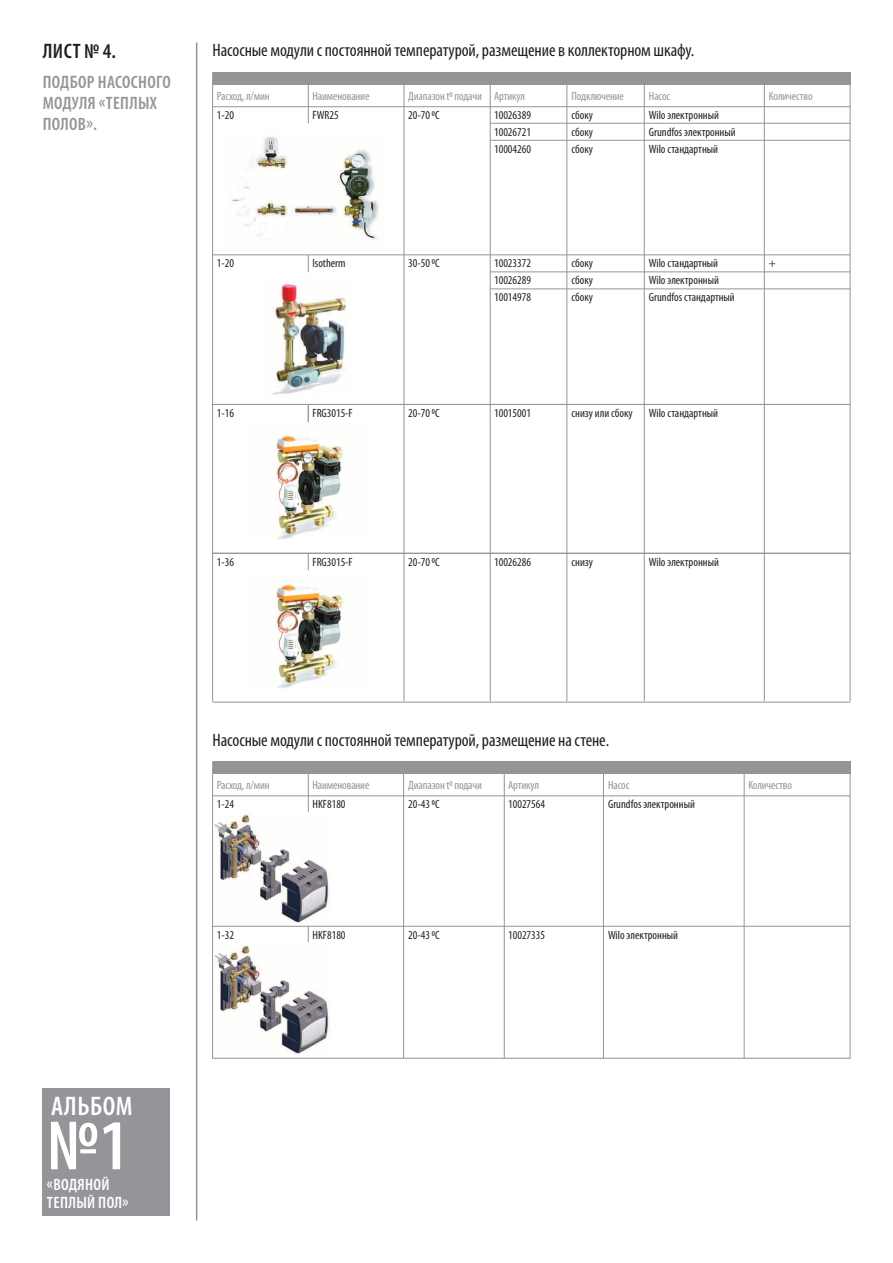
<style>
.page{position:relative;width:893px;height:1263px;background:#fff}
.page>*{position:absolute;margin:0;border:0;box-sizing:border-box;transform-origin:0 0}
.t1{font:600 condensed 72px "Myriad Pro";color:#fff}
.t2{font:600 condensed 27px "Myriad Pro";letter-spacing:.02em;color:#fff}
.t3{font:600 condensed 21px "Myriad Pro";color:#231f20}
.t4{font:condensed 18px "Myriad Pro";letter-spacing:-.005em;color:#231f20}
.t5{font:600 condensed 18px "Myriad Pro";letter-spacing:.02em;color:#939598}
.t6{font:600 condensed 16.5px "Myriad Pro";letter-spacing:.02em;color:#fff}
.t7{font:condensed 12px "Myriad Pro";color:#231f20}
.t8{font:condensed 12px "Myriad Pro";letter-spacing:-.01em;color:#939598}
</style>
<div class="page">
<img style="left:276px;top:584px;width:67px;height:104px">
<hr style="left:196px;top:43px;width:1px;height:1177px;background:#939598">
<div style="left:213px;top:72px;width:637px;height:13px;background:#939598"></div>
<hr style="left:213px;top:106px;width:637px;height:1px;background:#939598">
<hr style="left:491px;top:123px;width:359px;height:1px;background:#939598">
<hr style="left:490px;top:271px;width:360px;height:1px;background:#939598">
<hr style="left:491px;top:140px;width:359px;height:1px;background:#939598">
<hr style="left:490px;top:288px;width:360px;height:1px;background:#939598">
<hr style="left:213px;top:553px;width:637px;height:1px;background:#939598">
<hr style="left:213px;top:702px;width:637px;height:1px;background:#939598">
<hr style="left:213px;top:254px;width:637px;height:1px;background:#939598">
<hr style="left:213px;top:404px;width:637px;height:1px;background:#939598">
<div style="left:213px;top:761px;width:637px;height:13px;background:#939598"></div>
<hr style="left:213px;top:795px;width:637px;height:1px;background:#939598">
<hr style="left:213px;top:926px;width:637px;height:1px;background:#939598">
<hr style="left:213px;top:1058px;width:637px;height:1px;background:#939598">
<img style="left:232px;top:136px;width:147px;height:104px">
<img style="left:272px;top:282px;width:75px;height:114px">
<img style="left:276px;top:435px;width:67px;height:104px">
<img style="left:215px;top:814px;width:115px;height:108px">
<img style="left:215px;top:945px;width:115px;height:108px">
<hr style="left:308px;top:72px;width:1px;height:51px;background:#939598">
<svg style="left:308px;top:255px;width:1px;height:17px"></svg>
<svg style="left:308px;top:405px;width:1px;height:17px"></svg>
<svg style="left:308px;top:554px;width:1px;height:16px"></svg>
<hr style="left:212px;top:72px;width:1px;height:630px;background:#939598">
<hr style="left:404px;top:74px;width:1px;height:627px;background:#939598">
<hr style="left:490px;top:74px;width:1px;height:627px;background:#939598">
<hr style="left:566px;top:74px;width:1px;height:627px;background:#939598">
<hr style="left:644px;top:74px;width:1px;height:627px;background:#939598">
<hr style="left:764px;top:74px;width:1px;height:627px;background:#939598">
<hr style="left:850px;top:74px;width:1px;height:627px;background:#939598">
<hr style="left:212px;top:761px;width:1px;height:298px;background:#939598">
<hr style="left:403px;top:761px;width:1px;height:298px;background:#939598">
<hr style="left:504px;top:761px;width:1px;height:298px;background:#939598">
<hr style="left:603px;top:761px;width:1px;height:298px;background:#939598">
<hr style="left:744px;top:761px;width:1px;height:298px;background:#939598">
<hr style="left:850px;top:761px;width:1px;height:298px;background:#939598">
<hr style="left:308px;top:761px;width:1px;height:51px;background:#939598">
<svg style="left:308px;top:927px;width:1px;height:15px"></svg>
<div style="left:43px;top:1089px;width:127px;height:127px;background:#939598"></div>
<p class="t3" style="left:43px;top:39px;width:75px">ЛИСТ № 4.</p>
<p class="t5" style="left:43px;top:71px;width:130px">ПОДБОР НАСОСНОГО</p>
<p class="t5" style="left:43px;top:92px;width:116px">МОДУЛЯ «ТЕПЛЫХ</p>
<p class="t5" style="left:43px;top:113px;width:56px">ПОЛОВ».</p>
<p class="t4" style="left:213px;top:39px;width:483px">Насосные модули с постоянной температурой, размещение в коллекторном шкафу.</p>
<p class="t8" style="left:217px;top:88px;width:54px">Расход, л/мин</p>
<p class="t8" style="left:313px;top:88px;width:58px">Наименование</p>
<p class="t8" style="left:408px;top:88px;width:75px">Диапазон t0 подачи</p>
<p class="t8" style="left:494px;top:88px;width:32px">Артикул</p>
<p class="t8" style="left:571px;top:88px;width:54px">Подключение</p>
<p class="t8" style="left:649px;top:88px;width:23px">Насос</p>
<p class="t8" style="left:769px;top:88px;width:45px">Количество</p>
<p class="t7" style="left:571px;top:107px;width:23px">сбоку</p>
<p class="t7" style="left:649px;top:107px;width:72px">Wilo электронный</p>
<p class="t7" style="left:408px;top:107px;width:33px">20-70 0С</p>
<p class="t7" style="left:494px;top:107px;width:38px">10026389</p>
<p class="t7" style="left:313px;top:107px;width:28px">FWR25</p>
<p class="t7" style="left:217px;top:107px;width:19px">1-20</p>
<p class="t7" style="left:217px;top:256px;width:19px">1-20</p>
<p class="t7" style="left:217px;top:406px;width:19px">1-16</p>
<p class="t7" style="left:313px;top:256px;width:35px">Isotherm</p>
<p class="t7" style="left:313px;top:406px;width:42px">FRG3015-F</p>
<p class="t7" style="left:494px;top:124px;width:38px">10026721</p>
<p class="t7" style="left:571px;top:124px;width:23px">сбоку</p>
<p class="t7" style="left:649px;top:124px;width:88px">Grundfos электронный</p>
<p class="t7" style="left:494px;top:141px;width:38px">10004260</p>
<p class="t7" style="left:571px;top:141px;width:23px">сбоку</p>
<p class="t7" style="left:649px;top:141px;width:71px">Wilo стандартный</p>
<p class="t7" style="left:408px;top:256px;width:33px">30-50 0С</p>
<p class="t7" style="left:494px;top:256px;width:38px">10023372</p>
<p class="t7" style="left:571px;top:256px;width:23px">сбоку</p>
<p class="t7" style="left:649px;top:256px;width:71px">Wilo стандартный</p>
<p class="t7" style="left:769px;top:256px;width:9px">+</p>
<p class="t7" style="left:494px;top:273px;width:38px">10026289</p>
<p class="t7" style="left:571px;top:273px;width:23px">сбоку</p>
<p class="t7" style="left:649px;top:273px;width:72px">Wilo электронный</p>
<p class="t7" style="left:494px;top:290px;width:38px">10014978</p>
<p class="t7" style="left:571px;top:290px;width:23px">сбоку</p>
<p class="t7" style="left:649px;top:290px;width:87px">Grundfos стандартный</p>
<p class="t7" style="left:408px;top:406px;width:33px">20-70 0С</p>
<p class="t7" style="left:494px;top:406px;width:38px">10015001</p>
<p class="t7" style="left:571px;top:406px;width:63px">снизу или сбоку</p>
<p class="t7" style="left:649px;top:406px;width:71px">Wilo стандартный</p>
<p class="t7" style="left:217px;top:554px;width:19px">1-36</p>
<p class="t7" style="left:313px;top:554px;width:42px">FRG3015-F</p>
<p class="t7" style="left:408px;top:554px;width:33px">20-70 0С</p>
<p class="t7" style="left:494px;top:554px;width:38px">10026286</p>
<p class="t7" style="left:571px;top:554px;width:23px">снизу</p>
<p class="t7" style="left:649px;top:554px;width:72px">Wilo электронный</p>
<p class="t2" style="left:51px;top:1090px;width:83px">АЛЬБОМ</p>
<p class="t1" style="left:47px;top:1101px;width:84px">№1</p>
<p class="t6" style="left:47px;top:1174px;width:64px">«ВОДЯНОЙ</p>
<p class="t6" style="left:47px;top:1192px;width:83px">ТЕПЛЫЙ ПОЛ»</p>
<p class="t4" style="left:213px;top:729px;width:398px">Насосные модули с постоянной температурой, размещение на стене.</p>
<p class="t8" style="left:217px;top:777px;width:54px">Расход, л/мин</p>
<p class="t8" style="left:313px;top:777px;width:58px">Наименование</p>
<p class="t8" style="left:408px;top:777px;width:75px">Диапазон t0 подачи</p>
<p class="t8" style="left:508px;top:777px;width:32px">Артикул</p>
<p class="t8" style="left:608px;top:777px;width:23px">Насос</p>
<p class="t8" style="left:748px;top:777px;width:45px">Количество</p>
<p class="t7" style="left:408px;top:797px;width:33px">20-43 0С</p>
<p class="t7" style="left:508px;top:797px;width:38px">10027564</p>
<p class="t7" style="left:608px;top:797px;width:88px">Grundfos электронный</p>
<p class="t7" style="left:313px;top:797px;width:35px">HKF8180</p>
<p class="t7" style="left:217px;top:797px;width:19px">1-24</p>
<p class="t7" style="left:217px;top:927px;width:19px">1-32</p>
<p class="t7" style="left:313px;top:927px;width:35px">HKF8180</p>
<p class="t7" style="left:408px;top:927px;width:33px">20-43 0С</p>
<p class="t7" style="left:508px;top:927px;width:38px">10027335</p>
<p class="t7" style="left:608px;top:927px;width:72px">Wilo электронный</p>
</div>
